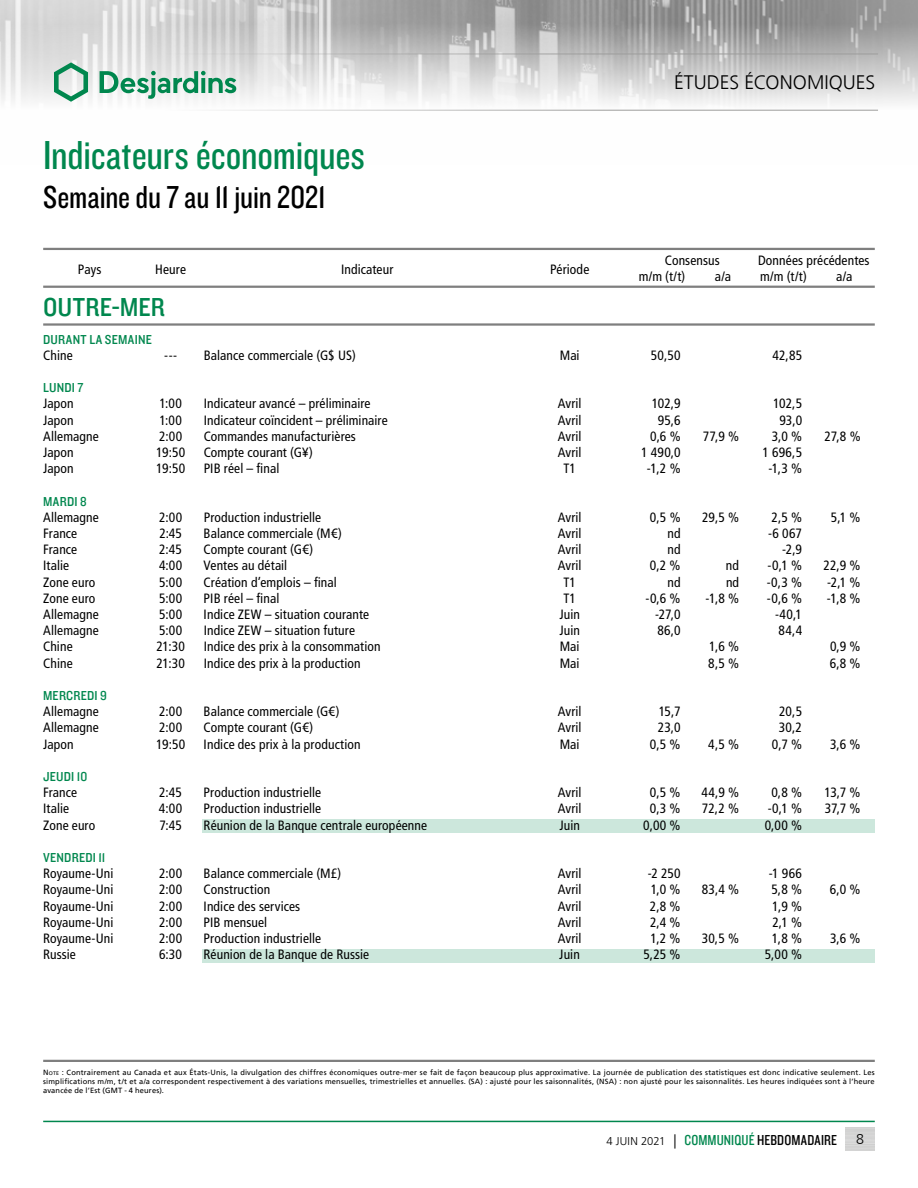
<style>
.page{position:relative;width:918px;height:1188px;background:#fff}
.page>*{position:absolute;margin:0;border:0;box-sizing:border-box;transform-origin:0 0}
.t1{font:42px "Knockout 29 Junior Ltweight";letter-spacing:-.005em;color:#00874e}
.t2{font:33px "Knockout 29 Junior Ltweight";letter-spacing:-.005em;color:#000}
.t3{font:27px "Knockout 30 Junior Welterwt";letter-spacing:.005em;color:#00874e}
.t4{font:300 19.5px "Frutiger LT";color:#000}
.t5{font:15px "Knockout 29 Junior Ltweight";letter-spacing:.005em;color:#000}
.t6{font:300 14.25px "Frutiger LT";color:#000}
.t7{font:condensed 13.5px/16.2px "Frutiger LT";letter-spacing:.01em;color:#000}
.t8{font:13.5px "Knockout 30 Junior Welterwt";letter-spacing:.015em;color:#00874e}
.t9{font:7.5px/9px "Frutiger LT";letter-spacing:.025em;color:#000;text-align:justify}
.s1{font-style:inherit}
.s2{font-size:5.25px}
.s3{font-family:"Frutiger LT";font-weight:300;font-size:11.25px}
.s4{font-family:"Frutiger LT";font-weight:300;font-size:14.25px}
.s5{color:#00874e}
</style>
<div class="page">
<img style="left:0;top:0;width:918px;height:110px">
<hr style="left:0;top:54px;width:878px;height:1px;background:#9d9d9c">
<hr style="left:0;top:110px;width:878px;height:1px;background:#9d9d9c">
<svg style="left:54px;top:62px;width:34px;height:40px"></svg>
<svg style="left:100px;top:71px;width:136px;height:28px"></svg>
<hr style="left:43px;top:1121px;width:832px;height:1px;background:#00874e">
<div style="left:202px;top:949px;width:673px;height:14px;background:#cce7dc"></div>
<div style="left:202px;top:819px;width:673px;height:13px;background:#cce7dc"></div>
<hr style="left:43px;top:248px;width:832px;height:2px;background:#7f7f7f">
<hr style="left:43px;top:323px;width:832px;height:3px;background:#7f7f7f">
<hr style="left:43px;top:286px;width:832px;height:2px;background:#7f7f7f">
<hr style="left:43px;top:1060px;width:832px;height:2px;background:#7f7f7f">
<h1 class="t1" style="left:43px;top:128px;width:323px">Indicateurs économiques</h1>
<h1 class="t2" style="left:43px;top:176px;width:284px">Semaine du 7 au 11 juin 2021</h1>
<p class="t7" style="left:78px;top:261px;width:25px">Pays</p>
<p class="t7" style="left:155px;top:261px;width:32px">Heure</p>
<p class="t7" style="left:341px;top:261px;width:54px">Indicateur</p>
<p class="t7" style="left:550px;top:261px;width:41px">Période</p>
<h3 class="t4" style="left:674px;top:72px;width:203px">ÉTUDES ÉCONOMIQUES</h3>
<p class="t7" style="left:665px;top:252px;width:57px">Consensus</p>
<p class="t7" style="left:758px;top:252px;width:113px">Données précédentes</p>
<p class="t7" style="left:639px;top:268px;width:48px">m/m (t/t)</p>
<p class="t7" style="left:715px;top:268px;width:18px">a/a</p>
<p class="t7" style="left:760px;top:268px;width:48px">m/m (t/t)</p>
<p class="t7" style="left:836px;top:268px;width:18px">a/a</p>
<h2 class="t3" style="left:43px;top:289px;width:123px">OUTRE-MER</h2>
<p class="t8" style="left:43px;top:330px;width:110px">DURANT LA SEMAINE</p>
<p class="t7" style="left:43px;top:347px;width:31px">Chine</p>
<p class="t7" style="left:164px;top:347px;width:14px">---</p>
<p class="t7" style="left:204px;top:347px;width:154px">Balance commerciale (G$ US)</p>
<p class="t7" style="left:560px;top:347px;width:21px">Mai</p>
<p class="t7" style="left:651px;top:347px;width:31px">50,50</p>
<p class="t7" style="left:773px;top:347px;width:31px">42,85</p>
<p class="t8" style="left:43px;top:379px;width:42px">LUNDI 7</p>
<p class="t7" style="left:43px;top:396px;width:57px">Japon<br>Japon<br>Allemagne<br>Japon<br>Japon</p>
<p class="t7" style="left:156px;top:396px;width:31px">1:00<br>1:00<br>2:00<br>19:50<br>19:50</p>
<p class="t7" style="left:204px;top:396px;width:186px">Indicateur avancé – préliminaire<br>Indicateur coïncident – préliminaire<br>Commandes manufacturières<br>Compte courant (G¥)<br>PIB réel – final</p>
<p class="t7" style="left:558px;top:396px;width:25px;text-align:center">Avril<br>Avril<br>Avril<br>Avril<br>T1</p>
<p class="t7" style="left:641px;top:396px;width:41px;text-align:right">102,9<br>95,6<br>0,6 %<br>1 490,0 -1,2 %</p>
<p class="t7" style="left:763px;top:396px;width:41px;text-align:right">102,5<br>93,0<br>3,0 %<br>1 696,5 -1,3 %</p>
<p class="t7" style="left:703px;top:428px;width:38px">77,9 %</p>
<p class="t7" style="left:825px;top:428px;width:38px">27,8 %</p>
<p class="t8" style="left:43px;top:492px;width:45px">MARDI 8</p>
<p class="t7" style="left:43px;top:509px;width:57px">Allemagne<br>France<br>France<br>Italie<br>Zone euro<br>Zone euro<br>Allemagne<br>Allemagne<br>Chine<br>Chine</p>
<p class="t7" style="left:156px;top:509px;width:30px">2:00<br>2:45<br>2:45<br>4:00<br>5:00<br>5:00<br>5:00<br>5:00<br>21:30<br>21:30</p>
<p class="t7" style="left:204px;top:509px;width:178px">Production industrielle<br>Balance commerciale (M€)<br>Compte courant (G€)<br>Ventes au détail<br>Création d’emplois – final<br>PIB réel – final<br>Indice ZEW – situation courante<br>Indice ZEW – situation future<br>Indice des prix à la consommation<br>Indice des prix à la production</p>
<p class="t7" style="left:558px;top:509px;width:25px;text-align:center">Avril<br>Avril<br>Avril<br>Avril<br>T1<br>T1<br>Juin<br>Juin<br>Mai<br>Mai</p>
<p class="t7" style="left:645px;top:509px;width:37px;text-align:right">0,5 % nd<br>nd<br>0,2 % nd -0,6 % -27,0<br>86,0</p>
<p class="t7" style="left:702px;top:509px;width:39px">29,5 %</p>
<p class="t7" style="left:706px;top:558px;width:35px;text-align:right">nd<br>nd -1,8 %</p>
<p class="t7" style="left:708px;top:639px;width:32px">1,6 %<br>8,5 %</p>
<p class="t8" style="left:43px;top:686px;width:65px">MERCREDI 9</p>
<p class="t7" style="left:43px;top:703px;width:57px;text-align:justify">Allemagne Allemagne Japon</p>
<p class="t7" style="left:156px;top:703px;width:31px">2:00<br>2:00<br>19:50</p>
<p class="t7" style="left:204px;top:703px;width:158px">Balance commerciale (G€)<br>Compte courant (G€)<br>Indice des prix à la production</p>
<p class="t7" style="left:558px;top:703px;width:25px;text-align:justify">Avril Avril Mai</p>
<p class="t7" style="left:650px;top:703px;width:32px;text-align:right">15,7<br>23,0<br>0,5 %</p>
<p class="t7" style="left:708px;top:736px;width:32px">4,5 %</p>
<p class="t7" style="left:767px;top:509px;width:37px;text-align:right">2,5 % -6 067 -2,9 -0,1 % -0,3 % -0,6 % -40,1<br>84,4</p>
<p class="t7" style="left:831px;top:509px;width:31px">5,1 %</p>
<p class="t7" style="left:824px;top:558px;width:39px;text-align:justify">22,9 % -2,1 % -1,8 %</p>
<p class="t7" style="left:830px;top:639px;width:32px">0,9 %<br>6,8 %</p>
<p class="t7" style="left:772px;top:703px;width:32px;text-align:center">20,5<br>30,2<br>0,7 %</p>
<p class="t7" style="left:830px;top:736px;width:32px">3,6 %</p>
<p class="t8" style="left:43px;top:767px;width:46px">JEUDI 10</p>
<p class="t7" style="left:43px;top:784px;width:54px">France<br>Italie<br>Zone euro</p>
<p class="t7" style="left:159px;top:784px;width:25px;text-align:justify">2:45<br>4:00<br>7:45</p>
<p class="t7" style="left:204px;top:784px;width:225px">Production industrielle<br>Production industrielle<br>Réunion de la Banque centrale européenne</p>
<p class="t7" style="left:558px;top:784px;width:25px;text-align:justify">Avril Avril Juin</p>
<p class="t7" style="left:643px;top:784px;width:39px;text-align:center">0,5 %<br>0,3 %<br>0,00 %</p>
<p class="t7" style="left:701px;top:784px;width:39px">44,9 %<br>72,2 %</p>
<p class="t7" style="left:765px;top:784px;width:39px;text-align:center">0,8 % -0,1 %<br>0,00 %</p>
<p class="t7" style="left:825px;top:784px;width:38px">13,7 %<br>37,7 %</p>
<p class="t8" style="left:43px;top:848px;width:64px">VENDREDI 11</p>
<p class="t7" style="left:43px;top:865px;width:72px;text-align:justify">Royaume-Uni Royaume-Uni Royaume-Uni Royaume-Uni Royaume-Uni Russie</p>
<p class="t7" style="left:159px;top:865px;width:25px;text-align:justify">2:00<br>2:00<br>2:00<br>2:00<br>2:00<br>6:30</p>
<p class="t7" style="left:204px;top:865px;width:167px">Balance commerciale (M£)<br>Construction<br>Indice des services<br>PIB mensuel<br>Production industrielle<br>Réunion de la Banque de Russie</p>
<p class="t7" style="left:558px;top:865px;width:25px;text-align:justify">Avril Avril Avril Avril Avril Juin</p>
<p class="t7" style="left:643px;top:865px;width:39px;text-align:center">-2 250<br>1,0 %<br>2,8 %<br>2,4 %<br>1,2 %<br>5,25 %</p>
<p class="t7" style="left:765px;top:865px;width:39px;text-align:center">-1 966<br>5,8 %<br>1,9 %<br>2,1 %<br>1,8 %<br>5,00 %</p>
<p class="t7" style="left:702px;top:882px;width:39px">83,4 %</p>
<p class="t7" style="left:702px;top:930px;width:39px">30,5 %</p>
<p class="t7" style="left:830px;top:882px;width:32px">6,0 %</p>
<p class="t7" style="left:830px;top:930px;width:32px">3,6 %</p>
<p class="t9" style="left:43px;top:1068px;width:833px"><span class="s1">N</span><span class="s2">OTE</span> <span class="s1">:</span> Contrairement au Canada et aux États-Unis, la divulgation des chiffres économiques outre-mer se fait de façon beaucoup plus approximative. La journée de publication des statistiques est donc indicative seulement. Les simplifications m/m, t/t et a/a correspondent respectivement à des variations mensuelles, trimestrielles et annuelles. (SA) : ajusté pour les saisonnalités, (NSA) : non ajusté pour les saisonnalités. Les heures indiquées sont à l’heure avancée de l’Est (GMT - 4 heures).</p>
<p class="t5" style="left:606px;top:1130px;width:232px"><span class="s3">4 JUIN 2021</span> <span class="s4">|</span> <span class="s5">COMMUNIQUÉ</span> HEBDOMADAIRE</p>
<p class="t6" style="left:856px;top:1131px;width:9px">8</p>
</div>
